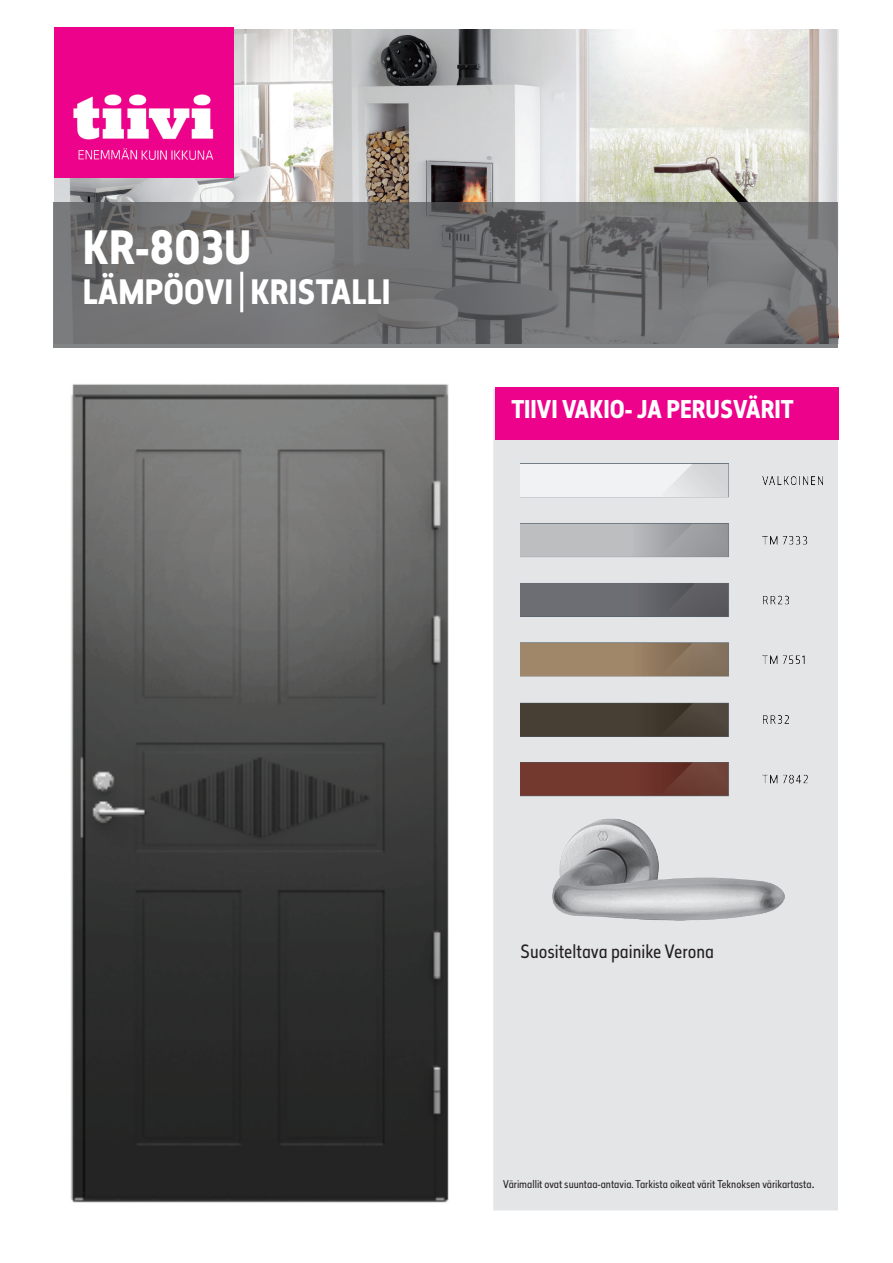
<style>
.page{position:relative;width:893px;height:1263px;background:#fff}
.page>*{position:absolute;margin:0;border:0;box-sizing:border-box;transform-origin:0 0}
.t1{font:700 45px "Elysio";color:#fff}
.t2{font:700 33px "Elysio";color:#fff}
.t3{font:700 24px "Elysio";color:#fff}
.t4{font:18px "Elysio";color:#231f20}
.t5{font:10.5px "Elysio";color:#231f20}
.s1{font-size:13.5px}
</style>
<div class="page">
<div style="left:493px;top:389px;width:345px;height:821px;background:#e4e5e7"></div>
<img style="left:55px;top:30px;width:783px;height:172px">
<img style="left:54px;top:28px;width:180px;height:149px">
<svg style="left:54px;top:202px;width:784px;height:145px;background:#727273"></svg>
<div style="left:495px;top:387px;width:343px;height:52px;background:#ed028c"></div>
<hr style="left:240px;top:272px;width:3px;height:40px;background:#fff">
<img style="left:521px;top:463px;width:302px;height:334px">
<img style="left:70px;top:384px;width:379px;height:819px">
<img style="left:552px;top:818px;width:233px;height:103px">
<h1 class="t1" style="left:83px;top:216px;width:170px">KR-803U</h1>
<h2 class="t2" style="left:83px;top:268px;width:309px">LÄMPÖOVI KRISTALLI</h2>
<h3 class="t3" style="left:511px;top:392px;width:284px">TIIVI VAKIO- JA PERUSVÄRIT</h3>
<h3 class="t4" style="left:521px;top:939px;width:195px">Suositeltava painike Verona</h3>
<p class="t5" style="left:503px;top:1177px;width:313px">Värimallit ovat suuntaa-antavia. Tarkista oikeat värit Teknoksen värikartasta<span class="s1">.</span></p>
</div>
